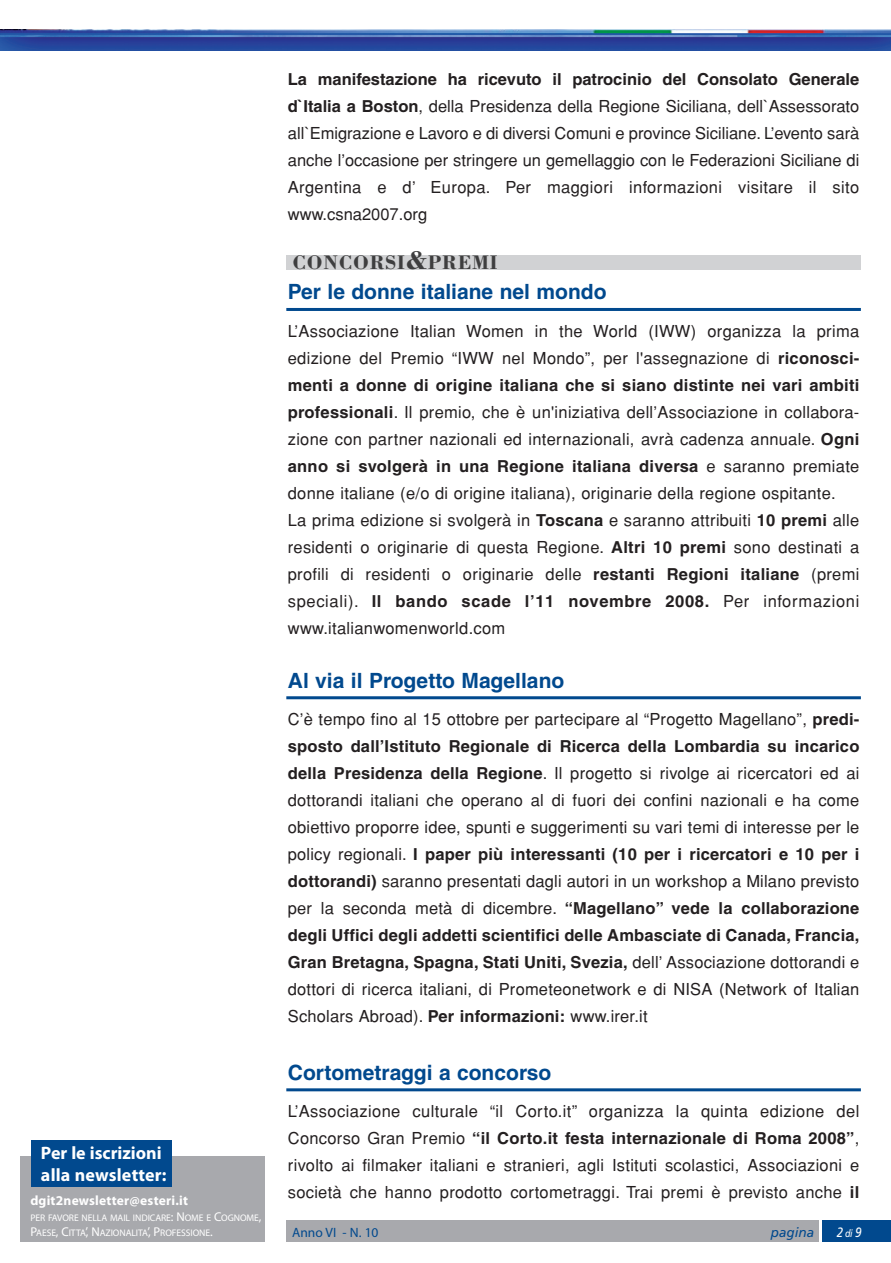
<style>
.page{position:relative;width:891px;height:1263px;background:#fff}
.page>*{position:absolute;margin:0;border:0;box-sizing:border-box;transform-origin:0 0}
.t1{font:700 21px "Helvetica";color:#01498e}
.t2{font:700 20.25px "Bodoni";letter-spacing:.04em;color:#3e3e3f}
.t3{font:700 18px/21.6px "Myriad Pro";color:#fff}
.t4{font:16.5px/27px "Helvetica";letter-spacing:.015em;color:#231f20;text-align:justify}
.t5{font:700 13.5px "Myriad Pro";letter-spacing:.015em;color:#fff}
.t6{font:13.5px "Myriad Pro";color:#01498e}
.t7{font:italic 13.5px "Frutiger";color:#01498e}
.t8{font:italic 13.5px "Frutiger";color:#fff;scale:.85 1}
.t9{font:9.6px/15px "Myriad Pro";letter-spacing:-.005em;color:#fff}
.s1{font-size:12.75px}
.s2{font-weight:700}
.s3{font-size:27px}
.s4{font-size:10.5px}
</style>
<div class="page">
<div style="left:20px;top:1156px;width:245px;height:85px;background:#a8a9ad"></div>
<div style="left:286px;top:1220px;width:532px;height:21px;background:#a8a9ad"></div>
<div style="left:822px;top:1220px;width:68px;height:21px;background:#01498e"></div>
<div style="left:31px;top:1139px;width:140px;height:47px;background:#01498e"></div>
<img style="left:0;top:29px;width:890px;height:22px">
<div style="left:286px;top:255px;width:574px;height:15px;background:#d1d2d4"></div>
<hr style="left:286px;top:308px;width:574px;height:3px;background:#01498e">
<hr style="left:286px;top:696px;width:574px;height:3px;background:#01498e">
<hr style="left:286px;top:1088px;width:574px;height:3px;background:#01498e">
<p class="t3" style="left:41px;top:1143px;width:127px">Per le iscrizioni alla newsletter:</p>
<p class="t5" style="left:30px;top:1194px;width:159px">dgit2newsletter@esteri.it</p>
<p class="t9" style="left:30px;top:1211px;width:232px">PER FAVORE NELLA MAIL INDICARE<span class="s1">: N</span>OME E <span class="s1">C</span>OGNOME<span class="s1">,<br>P</span>AESE<span class="s1">, C</span>ITTA<span class="s1">’, N</span>AZIONALITA<span class="s1">’, P</span>ROFESSIONE<span class="s1">.</span></p>
<p class="t4" style="left:288px;top:68px;width:573px"><span class="s2">La manifestazione ha ricevuto il patrocinio del Consolato Generale d`Italia a Boston</span>, della Presidenza della Regione Siciliana, dell`Assessorato all`Emigrazione e Lavoro e di diversi Comuni e province Siciliane. L’evento sarà anche l’occasione per stringere un gemellaggio con le Federazioni Siciliane di Argentina e d’ Europa. Per maggiori informazioni visitare il sito www.csna2007.org</p>
<p class="t2" style="left:292px;top:255px;width:206px">CONCORSI<span class="s3">&amp;</span>PREMI</p>
<p class="t1" style="left:288px;top:284px;width:320px">Per le donne italiane nel mondo</p>
<p class="t4" style="left:288px;top:319px;width:573px;text-align:left">L’Associazione Italian Women in the World (IWW) organizza la prima edizione del Premio “IWW nel Mondo”, per l'assegnazione di <span class="s2">riconosci&shy;menti a donne di origine italiana che si siano distinte nei vari ambiti professionali</span>. Il premio, che è un'iniziativa dell’Associazione in collabora&shy;zione con partner nazionali ed internazionali, avrà cadenza annuale. <span class="s2">Ogni anno si svolgerà in una Regione italiana diversa</span> e saranno premiate donne italiane (e/o di origine italiana), originarie della regione ospitante.<br>La prima edizione si svolgerà in <span class="s2">Toscana</span> e saranno attribuiti <span class="s2">10 premi</span> alle residenti o originarie di questa Regione. <span class="s2">Altri 10 premi</span> sono destinati a profili di residenti o originarie delle <span class="s2">restanti Regioni italiane</span> (premi speciali). <span class="s2">Il bando scade l’11 novembre 2008.</span> Per informazioni www.italianwomenworld.com</p>
<p class="t1" style="left:288px;top:672px;width:278px">Al via il Progetto Magellano</p>
<p class="t4" style="left:288px;top:707px;width:573px">C’è tempo fino al 15 ottobre per partecipare al “Progetto Magellano”, <span class="s2">predi&shy;sposto dall’Istituto Regionale di Ricerca della Lombardia su incarico della Presidenza della Regione</span>. Il progetto si rivolge ai ricercatori ed ai dottorandi italiani che operano al di fuori dei confini nazionali e ha come obiettivo proporre idee, spunti e suggerimenti su vari temi di interesse per le policy regionali. <span class="s2">I paper più interessanti (10 per i ricercatori e 10 per i dottorandi)</span> saranno presentati dagli autori in un workshop a Milano previsto per la seconda metà di dicembre. <span class="s2">“Magellano” vede la collaborazione degli Uffici degli addetti scientifici delle Ambasciate di Canada, Francia, Gran Bretagna, Spagna, Stati Uniti, Svezia,</span> dell’ Associazione dottorandi e dottori di ricerca italiani, di Prometeonetwork e di NISA (Network of Italian Scholars Abroad). <span class="s2">Per informazioni:</span> www.irer.it</p>
<p class="t1" style="left:288px;top:1064px;width:265px">Cortometraggi a concorso</p>
<p class="t4" style="left:288px;top:1099px;width:573px">L’Associazione culturale “il Corto.it” organizza la quinta edizione del Concorso Gran Premio <span class="s2">“il Corto.it festa internazionale di Roma 2008”</span>, rivolto ai filmaker italiani e stranieri, agli Istituti scolastici, Associazioni e società che hanno prodotto cortometraggi. Trai premi è previsto anche <span class="s2">il</span></p>
<p class="t6" style="left:292px;top:1226px;width:88px">Anno VI - N. 10</p>
<p class="t7" style="left:770px;top:1226px;width:45px">pagina</p>
<p class="t8" style="left:836px;top:1226px;width:31px">2 <span class="s4">di</span> 9</p>
</div>
